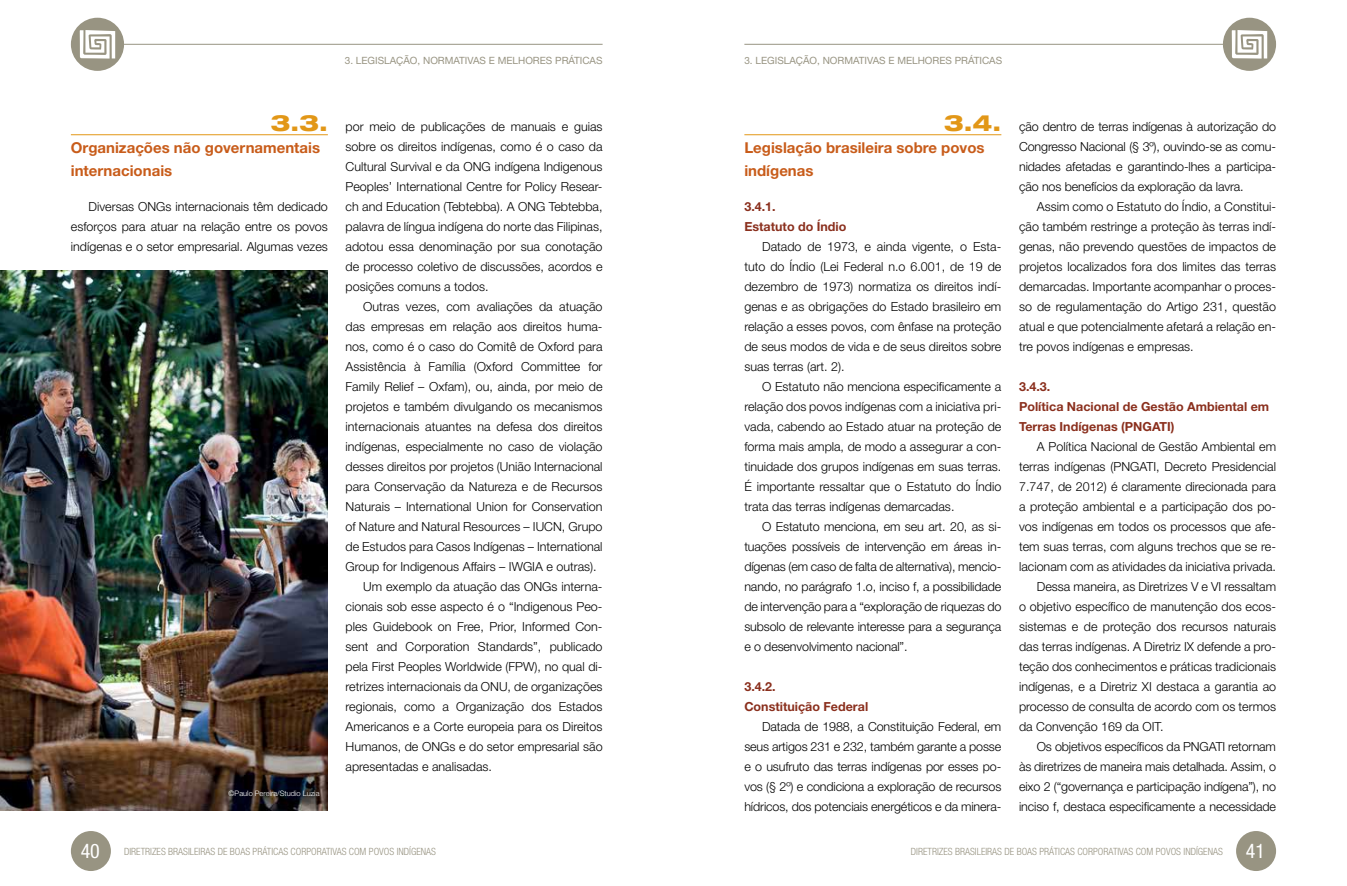
<style>
.page{position:relative;width:1347px;height:886px;background:#fff}
.page>*{position:absolute;margin:0;border:0;box-sizing:border-box;transform-origin:0 0}
.t1{font:800 expanded 22.5px "Helvetica Neue LT Std";color:#e29717}
.t2{font:700 15px/22.5px "Helvetica Neue LT Std";color:#c85c1a}
.t3{font:300 12.5px/20px "Helvetica Neue LT Std";color:#000;text-align:justify}
.t4{font:700 12.5px/20px "Helvetica Neue LT Std";color:#8a2f1d}
.t5{font:300 condensed 10px "Helvetica Neue LT Std";color:#989482}
.t6{font:10px "Helvetica Neue LT Std";color:#989482}
.t7{font:300 7.5px "Helvetica Neue LT Std";color:#fff}
.s1{font-weight:400;font-size:20px;color:#fff}
</style>
<div class="page">
<img style="left:0;top:271px;width:328px;height:540px">
<hr style="left:744px;top:134px;width:257px;height:1px;background:#e29717">
<hr style="left:71px;top:134px;width:257px;height:1px;background:#e29717">
<div style="left:1222px;top:18px;width:54px;height:53px;background:#989482;border-radius:50%"></div>
<div style="left:71px;top:18px;width:53px;height:53px;background:#989482;border-radius:50%"></div>
<div style="left:71px;top:831px;width:40px;height:40px;background:#989482;border-radius:50%"></div>
<div style="left:1236px;top:831px;width:40px;height:40px;background:#989482;border-radius:50%"></div>
<hr style="left:744px;top:44px;width:481px;height:1px;background:#989482">
<hr style="left:122px;top:44px;width:480px;height:1px;background:#989482">
<svg style="left:1231px;top:30px;width:36px;height:29px"></svg>
<svg style="left:80px;top:30px;width:35px;height:29px"></svg>
<p class="t6" style="left:345px;top:55px;width:259px">3. LEGI SLAÇÃO, NORMATIVAS E MELHORES PRÁTICAS</p>
<p class="t6" style="left:744px;top:55px;width:259px">3. LEGI SLAÇÃO, NORMATIVAS E MELHORES PRÁTICAS</p>
<h1 class="t1" style="left:270px;top:108px;width:59px">3.3.</h1>
<p class="t2" style="left:71px;top:136px;width:251px">Organizações não governamentais internacionais</p>
<p class="t3" style="left:71px;top:196px;width:258px;text-indent:18px">Diversas ONGs internacionais têm dedicado esforços para atuar na relação entre os povos indígenas e o setor empresarial. Algumas vezes</p>
<p class="t7" style="left:229px;top:789px;width:92px">©Paulo Pereira/Studio Luzia</p>
<p class="t3" style="left:345px;top:116px;width:258px">por meio de publicações de manuais e guias sobre os direitos indígenas, como é o caso da Cultural Survival e da ONG indígena Indigenous Peoples’ International Centre for Policy Resear&shy;ch and Education (Tebtebba). A ONG Tebtebba, palavra de língua indígena do norte das Filipinas, adotou essa denominação por sua conotação de processo coletivo de discussões, acordos e posições comuns a todos.</p>
<p class="t3" style="left:363px;top:296px;width:241px">Outras vezes, com avaliações da atuação</p>
<p class="t3" style="left:345px;top:316px;width:258px">das empresas em relação aos direitos huma-</p>
<p class="t3" style="left:345px;top:336px;width:258px">nos, como é o caso do Comitê de Oxford para</p>
<p class="t3" style="left:345px;top:356px;width:258px">Assistência à Família (Oxford Committee for</p>
<p class="t3" style="left:345px;top:376px;width:258px">Family Relief – Oxfam), ou, ainda, por meio de</p>
<p class="t3" style="left:345px;top:396px;width:258px">projetos e também divulgando os mecanismos</p>
<p class="t3" style="left:345px;top:416px;width:258px">internacionais atuantes na defesa dos direitos</p>
<p class="t3" style="left:345px;top:436px;width:258px">indígenas, especialmente no caso de violação</p>
<p class="t3" style="left:345px;top:456px;width:258px">desses direitos por projetos (União Internacional</p>
<p class="t3" style="left:345px;top:476px;width:258px">para Conservação da Natureza e de Recursos</p>
<p class="t3" style="left:345px;top:496px;width:258px">Naturais – International Union for Conservation</p>
<p class="t3" style="left:345px;top:516px;width:258px">of Nature and Natural Resources – IUCN, Grupo</p>
<p class="t3" style="left:345px;top:536px;width:258px">de Estudos para Casos Indígenas – International</p>
<p class="t3" style="left:345px;top:556px;width:252px">Group for Indigenous Affairs – IWGIA e outras).</p>
<p class="t3" style="left:363px;top:576px;width:241px">Um exemplo da atuação das ONGs interna-</p>
<p class="t3" style="left:345px;top:596px;width:258px">cionais sob esse aspecto é o “Indigenous Peo-</p>
<p class="t3" style="left:345px;top:616px;width:258px">ples Guidebook on Free, Prior, Informed Con-</p>
<p class="t3" style="left:345px;top:636px;width:258px">sent and Corporation Standards”, publicado</p>
<p class="t3" style="left:345px;top:656px;width:258px">pela First Peoples Worldwide (FPW), no qual di-</p>
<p class="t3" style="left:345px;top:676px;width:258px">retrizes internacionais da ONU, de organizações</p>
<p class="t3" style="left:345px;top:696px;width:258px">regionais, como a Organização dos Estados</p>
<p class="t3" style="left:345px;top:716px;width:258px">Americanos e a Corte europeia para os Direitos</p>
<p class="t3" style="left:345px;top:736px;width:258px">Humanos, de ONGs e do setor empresarial são</p>
<p class="t3" style="left:345px;top:756px;width:148px">apresentadas e analisadas.</p>
<h1 class="t1" style="left:944px;top:108px;width:59px">3.4.</h1>
<p class="t2" style="left:744px;top:136px;width:242px">Legislação brasileira sobre povos indígenas</p>
<p class="t4" style="left:744px;top:196px;width:104px">3.4.1.<br>Estatuto do Índio</p>
<p class="t3" style="left:744px;top:236px;width:258px;text-indent:18px">Datado de 1973, e ainda vigente, o Esta&shy;tuto do Índio (Lei Federal n.o 6.001, de 19 de dezembro de 1973) normatiza os direitos indí&shy;genas e as obrigações do Estado brasileiro em relação a esses povos, com ênfase na proteção de seus modos de vida e de seus direitos sobre suas terras (art. 2).</p>
<p class="t3" style="left:744px;top:376px;width:258px;text-indent:18px">O Estatuto não menciona especificamente a relação dos povos indígenas com a iniciativa pri&shy;vada, cabendo ao Estado atuar na proteção de forma mais ampla, de modo a assegurar a con&shy;tinuidade dos grupos indígenas em suas terras.<br>É importante ressaltar que o Estatuto do Índio trata das terras indígenas demarcadas.</p>
<p class="t3" style="left:744px;top:516px;width:258px;text-align:left;text-indent:18px">O Estatuto menciona, em seu art. 20, as si&shy;tuações possíveis de intervenção em áreas in&shy;dígenas (em caso de falta de alternativa), mencio&shy;nando, no parágrafo 1.o, inciso f, a possibilidade de intervenção para a “exploração de riquezas do subsolo de relevante interesse para a segurança e o desenvolvimento nacional”.</p>
<p class="t4" style="left:744px;top:676px;width:125px">3.4.2.<br>Constituição Federal</p>
<p class="t3" style="left:744px;top:716px;width:258px;text-indent:18px">Datada de 1988, a Constituição Federal, em seus artigos 231 e 232, também garante a posse e o usufruto das terras indígenas por esses po&shy;vos (§ 2º) e condiciona a exploração de recursos hídricos, dos potenciais energéticos e da minera-</p>
<p class="t3" style="left:1019px;top:116px;width:258px">ção dentro de terras indígenas à autorização do Congresso Nacional (§ 3º), ouvindo-se as comu&shy;nidades afetadas e garantindo-lhes a participa&shy;ção nos benefícios da exploração da lavra.</p>
<p class="t3" style="left:1019px;top:196px;width:258px;text-indent:18px">Assim como o Estatuto do Índio, a Constitui&shy;ção também restringe a proteção às terras indí&shy;genas, não prevendo questões de impactos de projetos localizados fora dos limites das terras demarcadas. Importante acompanhar o proces&shy;so de regulamentação do Artigo 231, questão atual e que potencialmente afetará a relação en&shy;tre povos indígenas e empresas.</p>
<p class="t4" style="left:1019px;top:376px;width:252px">3.4.3.<br>Política Nacional de Gestão Ambiental em<br>Terras Indígenas (PNGATI)</p>
<p class="t3" style="left:1036px;top:436px;width:241px">A Política Nacional de Gestão Ambiental em</p>
<p class="t3" style="left:1019px;top:456px;width:258px">terras indígenas (PNGATI, Decreto Presidencial</p>
<p class="t3" style="left:1019px;top:476px;width:258px">7.747, de 2012) é claramente direcionada para</p>
<p class="t3" style="left:1019px;top:496px;width:258px">a proteção ambiental e a participação dos po-</p>
<p class="t3" style="left:1019px;top:516px;width:258px">vos indígenas em todos os processos que afe-</p>
<p class="t3" style="left:1019px;top:536px;width:258px">tem suas terras, com alguns trechos que se re-</p>
<p class="t3" style="left:1019px;top:556px;width:258px">lacionam com as atividades da iniciativa privada.</p>
<p class="t3" style="left:1036px;top:576px;width:241px">Dessa maneira, as Diretrizes V e VI ressaltam</p>
<p class="t3" style="left:1019px;top:596px;width:258px">o objetivo específico de manutenção dos ecos-</p>
<p class="t3" style="left:1019px;top:616px;width:258px">sistemas e de proteção dos recursos naturais</p>
<p class="t3" style="left:1019px;top:636px;width:258px">das terras indígenas. A Diretriz IX defende a pro-</p>
<p class="t3" style="left:1019px;top:656px;width:258px">teção dos conhecimentos e práticas tradicionais</p>
<p class="t3" style="left:1019px;top:676px;width:258px">indígenas, e a Diretriz XI destaca a garantia ao</p>
<p class="t3" style="left:1019px;top:696px;width:258px">processo de consulta de acordo com os termos</p>
<p class="t3" style="left:1019px;top:716px;width:146px">da Convenção 169 da OIT.</p>
<p class="t3" style="left:1036px;top:736px;width:241px">Os objetivos específicos da PNGATI retornam</p>
<p class="t3" style="left:1019px;top:756px;width:258px">às diretrizes de maneira mais detalhada. Assim, o</p>
<p class="t3" style="left:1019px;top:776px;width:258px">eixo 2 (“governança e participação indígena”), no</p>
<p class="t3" style="left:1019px;top:796px;width:258px">inciso f, destaca especificamente a necessidade</p>
<p class="t5" style="left:81px;top:845px;width:357px"><span class="s1">40</span> DIRETRIZES BRASILEIRAS DE BOAS PRÁTICAS CORPORATIVAS COM POVOS INDÍGENAS</p>
<p class="t5" style="left:911px;top:845px;width:356px">DIRETRIZES BRASILEIRAS DE BOAS PRÁTICAS CORPORATIVAS COM POVOS INDÍGENAS <span class="s1">41</span></p>
</div>
